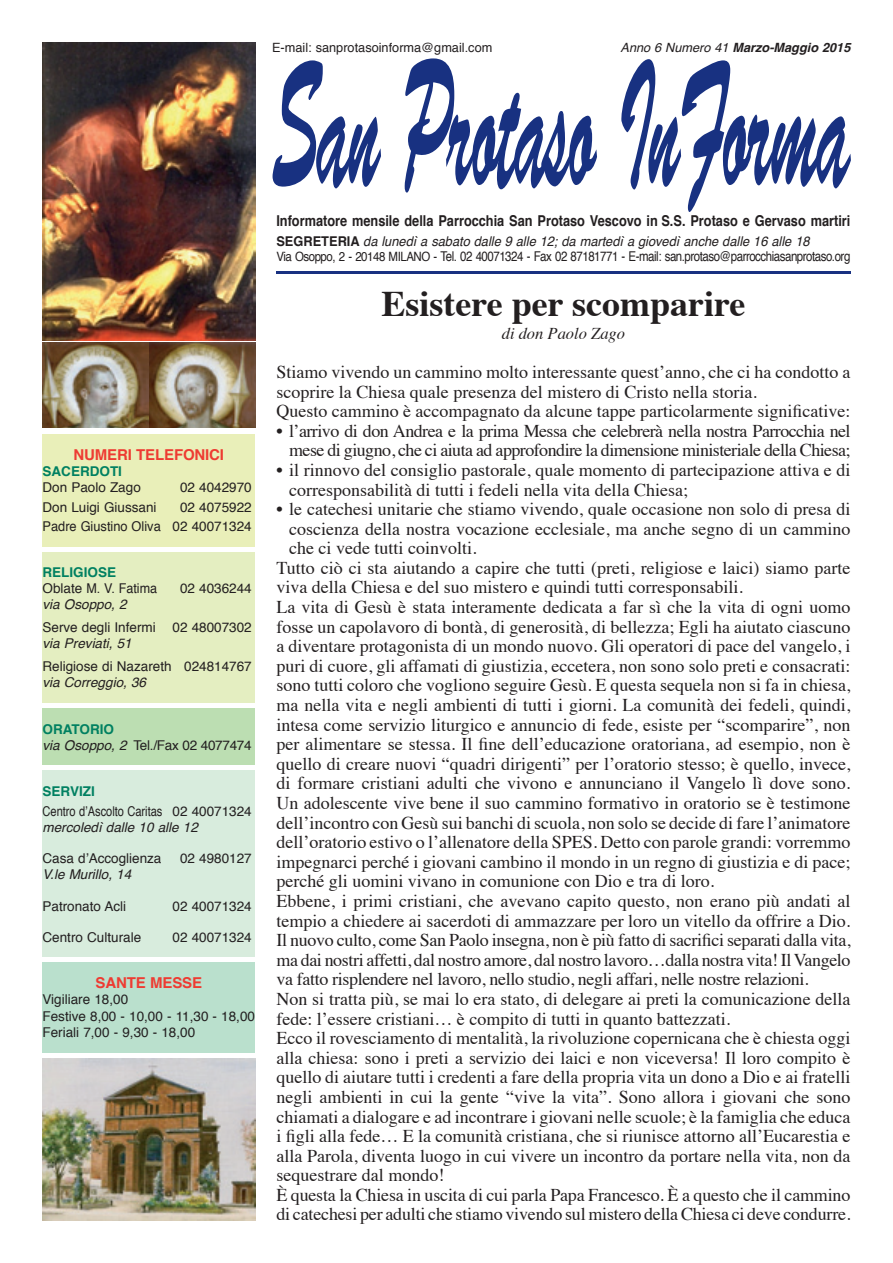
<style>
.page{position:relative;width:893px;height:1263px;background:#fff}
.page>*{position:absolute;margin:0;border:0;box-sizing:border-box;transform-origin:0 0}
.Normale{font:180px "Brush Script";letter-spacing:-.02em;color:#183181;scale:.37 1}
.t1{font:700 36px "Times";color:#231f20}
.t2{font:18px/19.6px "Times";color:#231f20}
.t3{font:18px/19.6px "Times";letter-spacing:-.03em;color:#231f20;text-align:right}
.Predefinito{font:italic 16.5px "Times";color:#231f20}
.Normale-2{font:700 15px "Helvetica";color:#231f20;scale:.85 1}
.Normale-3{font:700 15px "Helvetica";letter-spacing:-.01em;color:#ee3b32}
.Normale-4{font:13.5px "Helvetica";color:#231f20}
.Normale-5{font:13.5px "Helvetica";letter-spacing:-.04em;color:#231f20;scale:.85 1}
.Normale-6{font:italic 13.5px "Helvetica";color:#231f20}
.Normale-7{font:italic 13.5px "Helvetica";color:#231f20;scale:.95 1}
.Normale-8{font:700 13.5px "Helvetica";color:#008061}
.Normale-9{font:13.5px "Helvetica";color:#231f20;scale:.82 1}
.Normale-10{font:13.5px "Helvetica";color:#231f20;scale:.95 1}
.Normale-11{font:13.5px "Helvetica";letter-spacing:-.02em;color:#231f20}
.Normale-12{font:12.75px "Helvetica";color:#231f20}
.Normale-13{font:italic 700 12.75px "Helvetica";color:#231f20}
.s1{font-style:italic}
.s2{font-weight:400}
.s3{font-weight:700;font-style:normal}
.s4{font-size:12.9px}
</style>
<div class="page">
<img style="left:43px;top:43px;width:212px;height:297px">
<div style="left:43px;top:434px;width:212px;height:112px;background:#e9efb9"></div>
<img style="left:43px;top:342px;width:212px;height:85px">
<hr style="left:276px;top:271px;width:574px;height:2px;background:#183181">
<div style="left:43px;top:552px;width:212px;height:151px;background:#e4eec1"></div>
<div style="left:43px;top:708px;width:212px;height:57px;background:#bcdeb2"></div>
<div style="left:43px;top:770px;width:212px;height:186px;background:#d8ecdd"></div>
<div style="left:43px;top:962px;width:212px;height:90px;background:#bae0cd"></div>
<img style="left:43px;top:1059px;width:212px;height:161px">
<p class="Normale-3" style="left:74px;top:442px;width:152px">NUMERI TELEFONICI</p>
<p class="Normale-8" style="left:43px;top:460px;width:81px">SACERDOTI</p>
<p class="Normale-4" style="left:43px;top:477px;width:100px">Don Paolo Zago</p>
<p class="Normale-4" style="left:180px;top:477px;width:73px">02 4042970</p>
<p class="Normale-4" style="left:43px;top:496px;width:116px">Don Luigi Giussani</p>
<p class="Normale-4" style="left:180px;top:496px;width:73px">02 4075922</p>
<p class="Normale-10" style="left:43px;top:516px;width:222px">Padre Giustino Oliva 02 40071324</p>
<p class="Normale-8" style="left:43px;top:561px;width:75px">RELIGIOSE</p>
<p class="Normale-4" style="left:43px;top:578px;width:116px">Oblate M. V. Fatima</p>
<p class="Normale-4" style="left:180px;top:578px;width:73px">02 4036244</p>
<p class="Normale-6" style="left:43px;top:594px;width:86px">via Osoppo, 2</p>
<p class="Normale-4" style="left:43px;top:617px;width:211px">Serve degli Infermi 02 48007302</p>
<p class="Normale-6" style="left:43px;top:633px;width:91px">via Previati, 51</p>
<p class="Normale-4" style="left:43px;top:656px;width:211px">Religiose di Nazareth 024814767</p>
<p class="Normale-6" style="left:43px;top:672px;width:105px">via Correggio, 36</p>
<p class="Normale-8" style="left:43px;top:718px;width:73px">ORATORIO</p>
<p class="Normale-11" style="left:43px;top:735px;width:211px"><span class="s1">via Osoppo, 2</span> Tel./Fax 02 4077474</p>
<p class="Normale-8" style="left:43px;top:780px;width:54px">SERVIZI</p>
<p class="Normale-9" style="left:43px;top:801px;width:257px">Centro d’Ascolto Caritas 02 40071324</p>
<p class="Normale-6" style="left:43px;top:817px;width:157px">mercoledì dalle 10 alle 12</p>
<p class="Normale-4" style="left:43px;top:848px;width:120px">Casa d’Accoglienza</p>
<p class="Normale-4" style="left:180px;top:848px;width:73px">02 4980127</p>
<p class="Normale-6" style="left:43px;top:864px;width:90px">V.le Murillo, 14</p>
<p class="Normale-4" style="left:43px;top:895px;width:85px">Patronato Acli</p>
<p class="Normale-4" style="left:173px;top:895px;width:81px">02 40071324</p>
<p class="Normale-4" style="left:43px;top:926px;width:100px">Centro Culturale</p>
<p class="Normale-4" style="left:173px;top:926px;width:81px">02 40071324</p>
<p class="Normale-3" style="left:96px;top:971px;width:108px">SANTE MESSE</p>
<p class="Normale-4" style="left:43px;top:989px;width:87px">Vigiliare 18,00</p>
<p class="Normale-4" style="left:43px;top:1005px;width:214px">Festive 8,00 - 10,00 - 11,30 - 18,00</p>
<p class="Normale-4" style="left:43px;top:1022px;width:154px">Feriali 7,00 - 9,30 - 18,00</p>
<p class="Normale-12" style="left:272px;top:38px;width:222px">E-mail: sanprotasoinforma@gmail.com</p>
<p class="Normale-13" style="left:620px;top:37px;width:231px"><span class="s2">Anno 6 Numero 41</span> Marzo-Maggio 2015</p>
<p class="Normale" style="left:272px;top:25px;width:1564px">San Protaso InForma</p>
<p class="Normale-2" style="left:276px;top:209px;width:677px">Informatore mensile della Parrocchia San Protaso Vescovo in S.S. Protaso e Gervaso martiri</p>
<p class="Normale-7" style="left:276px;top:231px;width:563px"><span class="s3">SEGRETERIA</span> da lunedì a sabato dalle 9 alle 12; da martedì a giovedì anche dalle 16 alle 18</p>
<p class="Normale-5" style="left:276px;top:246px;width:677px"><span class="s4">Via Osoppo, 2 - 20148 MILANO -</span> Tel. 02 40071324 - Fax 02 87181771 - E-mail: san.protaso@parrocchiasanprotaso.org</p>
<p class="t1" style="left:381px;top:270px;width:365px">Esistere per scomparire</p>
<p class="Predefinito" style="left:502px;top:319px;width:125px">di don Paolo Zago</p>
<p class="t2" style="left:276px;top:360px;width:575px">Stiamo vivendo un cammino molto interessante quest’anno, che ci ha condotto a scoprire la Chiesa quale presenza del mistero di Cristo nella storia.</p>
<p class="t2" style="left:276px;top:400px;width:576px">Questo cammino è accompagnato da alcune tappe particolarmente significative:</p>
<p class="t3" style="left:276px;top:419px;width:576px">• l’arrivo di don Andrea e la prima Messa che celebrerà nella nostra Parrocchia nel mese di giugno, che ci aiuta ad approfondire la dimensione ministeriale della Chiesa;</p>
<p class="t2" style="left:289px;top:458px;width:563px;text-indent:-13px">• il rinnovo del consiglio pastorale, quale momento di partecipazione attiva e di corresponsabilità di tutti i fedeli nella vita della Chiesa;</p>
<p class="t2" style="left:289px;top:498px;width:563px;text-align:justify;text-indent:-13px">• le catechesi unitarie che stiamo vivendo, quale occasione non solo di presa di coscienza della nostra vocazione ecclesiale, ma anche segno di un cammino che ci vede tutti coinvolti.</p>
<p class="t2" style="left:276px;top:556px;width:576px">Tutto ciò ci sta aiutando a capire che tutti (preti, religiose e laici) siamo parte viva della Chiesa e del suo mistero e quindi tutti corresponsabili.</p>
<p class="t2" style="left:276px;top:596px;width:576px;text-align:justify">La vita di Gesù è stata interamente dedicata a far sì che la vita di ogni uomo fosse un capolavoro di bontà, di generosità, di bellezza; Egli ha aiutato ciascuno a diventare protagonista di un mondo nuovo. Gli operatori di pace del vangelo, i puri di cuore, gli affamati di giustizia, eccetera, non sono solo preti e consacrati: sono tutti coloro che vogliono seguire Gesù. E questa sequela non si fa in chiesa, ma nella vita e negli ambienti di tutti i giorni. La comunità dei fedeli, quindi, intesa come servizio liturgico e annuncio di fede, esiste per “scomparire”, non per alimentare se stessa. Il fine dell’educazione oratoriana, ad esempio, non è quello di creare nuovi “quadri dirigenti” per l’oratorio stesso; è quello, invece, di formare cristiani adulti che vivono e annunciano il Vangelo lì dove sono.<br>Un adolescente vive bene il suo cammino formativo in oratorio se è testimone dell’incontro con Gesù sui banchi di scuola, non solo se decide di fare l’animatore dell’oratorio estivo o l’allenatore della SPES. Detto con parole grandi: vorremmo impegnarci perché i giovani cambino il mondo in un regno di giustizia e di pace; perché gli uomini vivano in comunione con Dio e tra di loro.</p>
<p class="t2" style="left:276px;top:889px;width:576px">Ebbene, i primi cristiani, che avevano capito questo, non erano più andati al tempio a chiedere ai sacerdoti di ammazzare per loro un vitello da offrire a Dio.</p>
<p class="t2" style="left:276px;top:929px;width:576px;text-align:justify">Il nuovo culto, come San Paolo insegna, non è più fatto di sacrifici separati dalla vita, ma dai nostri affetti, dal nostro amore, dal nostro lavoro…dalla nostra vita! Il Vangelo va fatto risplendere nel lavoro, nello studio, negli affari, nelle nostre relazioni.</p>
<p class="t2" style="left:276px;top:987px;width:575px">Non si tratta più, se mai lo era stato, di delegare ai preti la comunicazione della fede: l’essere cristiani… è compito di tutti in quanto battezzati.</p>
<p class="t2" style="left:276px;top:1027px;width:576px;text-align:justify">Ecco il rovesciamento di mentalità, la rivoluzione copernicana che è chiesta oggi alla chiesa: sono i preti a servizio dei laici e non viceversa! Il loro compito è quello di aiutare tutti i credenti a fare della propria vita un dono a Dio e ai fratelli negli ambienti in cui la gente “vive la vita”. Sono allora i giovani che sono chiamati a dialogare e ad incontrare i giovani nelle scuole; è la famiglia che educa i figli alla fede… E la comunità cristiana, che si riunisce attorno all’Eucarestia e alla Parola, diventa luogo in cui vivere un incontro da portare nella vita, non da sequestrare dal mondo!</p>
<p class="t2" style="left:276px;top:1183px;width:576px">È questa la Chiesa in uscita di cui parla Papa Francesco. È a questo che il cammino di catechesi per adulti che stiamo vivendo sul mistero della Chiesa ci deve condurre.</p>
</div>
